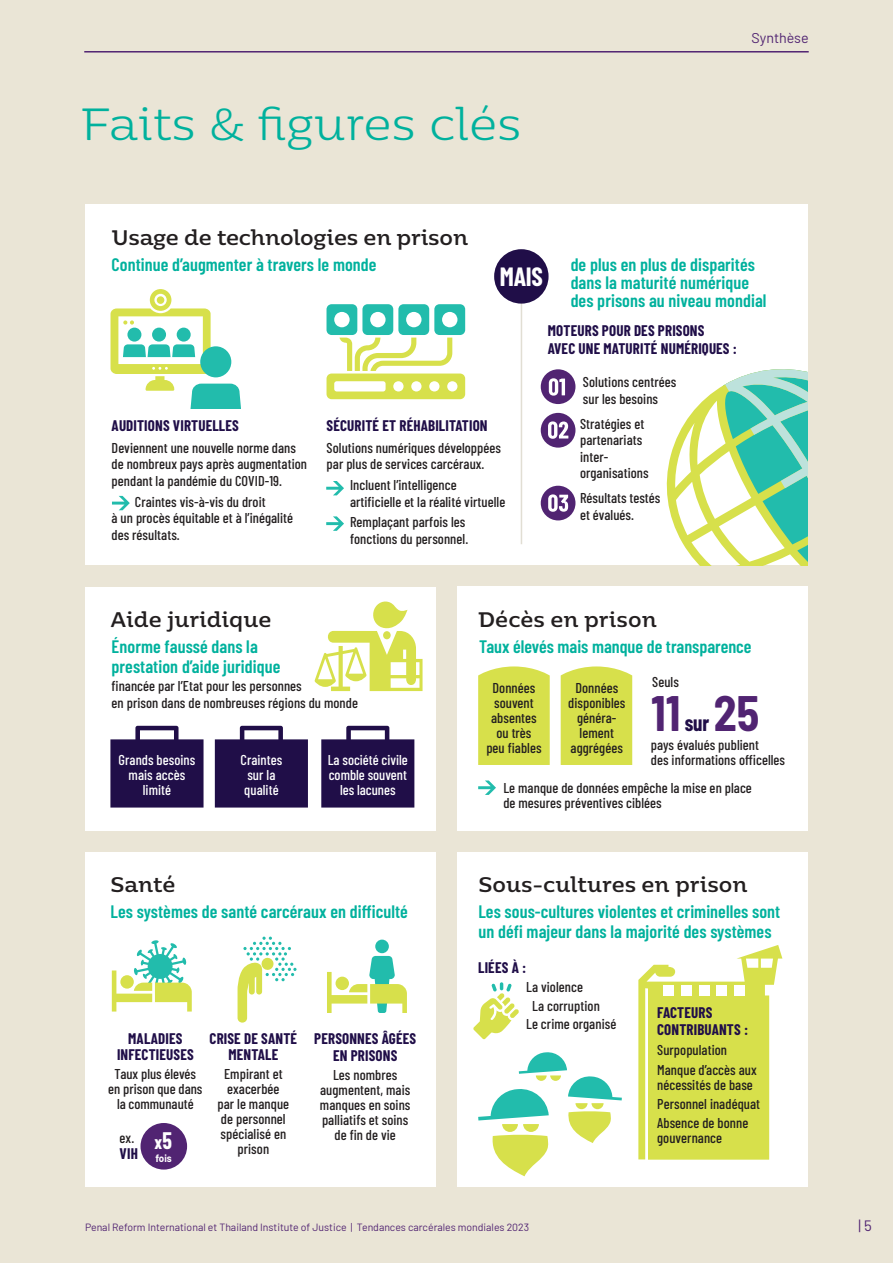
<style>
.page{position:relative;width:893px;height:1263px;background:#eae5d6}
.page>*{position:absolute;margin:0;border:0;box-sizing:border-box;transform-origin:0 0}
.t1{font:700 semi-condensed 48.6px "Barlow";color:#512472;scale:.95 1}
.A_HEAD_2023{font:300 45px "Moreno";letter-spacing:-.005em;color:#00b19d}
.BODY_COPY_INFOGRAPHI{font:700 25.8px "Barlow Condensed";color:#fff}
.INFOGRAPHIC_TITLE{font:500 21px "Moreno";color:#231f20}
.t2{font:700 19.05px "Barlow Condensed";color:#fff;scale:.93 1}
.BODY_COPY_INFOGRAPHI-2{font:600 18px/18px "Barlow Condensed";letter-spacing:.005em;color:#00b19d}
.INFOGRAPHIC_TITLE-2{font:700 15px/17.2px "Barlow Condensed";letter-spacing:.01em;color:#200e48;text-align:center}
.t3{font:15px "Barlow";color:#512472}
.BODY_COPY_INFOGRAPHI-3{font:500 14.25px/15px "Barlow Condensed";letter-spacing:.005em;color:#231f20}
.BODY_COPY_INFOGRAPHI-4{font:500 14.25px/15px "Barlow Condensed";letter-spacing:.005em;color:#fff;text-align:center}
.INFOGRAPHIC_TITLE-3{font:500 14.25px/15px "Barlow Condensed";letter-spacing:.005em;color:#231f20;text-align:center}
.t4{font:14.25px "Barlow";color:#512472}
.t5{font:10.5px "Barlow";color:#512472}
.t6{font:700 10.5px "Barlow";color:#fff;scale:.93 1}
.s1{font-family:"Barlow Condensed";font-stretch:normal;font-size:22.5px;color:#200e48}
.s2{font-size:23.4px}
</style>
<div class="page">
<div style="left:457px;top:586px;width:350px;height:244px;background:#fff"></div>
<div style="left:85px;top:852px;width:351px;height:334px;background:#fff"></div>
<div style="left:85px;top:587px;width:351px;height:243px;background:#fff"></div>
<div style="left:85px;top:205px;width:722px;height:360px;background:#fff"></div>
<svg style="left:666px;top:369px;width:141px;height:196px"></svg>
<div style="left:457px;top:852px;width:350px;height:334px;background:#fff"></div>
<hr style="left:84px;top:51px;width:725px;height:2px;background:#512472">
<svg style="left:215px;top:726px;width:93px;height:81px;background:#3d2d5f"></svg>
<svg style="left:110px;top:726px;width:94px;height:81px;background:#3e2f61"></svg>
<svg style="left:321px;top:726px;width:93px;height:81px;background:#3d2d60"></svg>
<svg style="left:315px;top:601px;width:108px;height:90px"></svg>
<svg style="left:111px;top:289px;width:130px;height:120px"></svg>
<svg style="left:326px;top:304px;width:139px;height:95px"></svg>
<div style="left:541px;top:369px;width:34px;height:35px;background:#512472;border-radius:50%"></div>
<svg style="left:549px;top:378px;width:16px;height:18px"></svg>
<div style="left:541px;top:413px;width:34px;height:35px;background:#512472;border-radius:50%"></div>
<svg style="left:548px;top:421px;width:20px;height:18px"></svg>
<div style="left:541px;top:486px;width:34px;height:34px;background:#512472;border-radius:50%"></div>
<svg style="left:548px;top:494px;width:20px;height:18px"></svg>
<svg style="left:112px;top:496px;width:18px;height:14px"></svg>
<svg style="left:326px;top:481px;width:18px;height:14px"></svg>
<svg style="left:326px;top:516px;width:18px;height:15px"></svg>
<div style="left:375px;top:939px;width:14px;height:14px;background:#22bcac;border-radius:50%"></div>
<svg style="left:638px;top:945px;width:144px;height:215px"></svg>
<hr style="left:521px;top:254px;width:1px;height:290px;background:#e1ded3">
<svg style="left:478px;top:780px;width:18px;height:15px"></svg>
<div style="left:561px;top:666px;width:71px;height:99px;background:#d7e04b"></div>
<div style="left:478px;top:666px;width:72px;height:99px;background:#d7e04b"></div>
<svg style="left:473px;top:982px;width:46px;height:57px"></svg>
<svg style="left:112px;top:940px;width:80px;height:71px"></svg>
<svg style="left:327px;top:956px;width:80px;height:57px"></svg>
<svg style="left:238px;top:936px;width:59px;height:86px"></svg>
<div style="left:141px;top:1123px;width:46px;height:46px;background:#512472;border-radius:50%"></div>
<svg style="left:478px;top:1052px;width:144px;height:124px"></svg>
<div style="left:494px;top:249px;width:55px;height:55px;background:#200e48;border-radius:50%"></div>
<p class="A_HEAD_2023" style="left:81px;top:87px;width:442px">Faits &amp; figures clés</p>
<p class="INFOGRAPHIC_TITLE" style="left:112px;top:220px;width:358px">Usage de technologies en prison</p>
<p class="t4" style="left:751px;top:27px;width:59px">Synthèse</p>
<p class="BODY_COPY_INFOGRAPHI-2" style="left:112px;top:255px;width:266px">Continue d’augmenter à travers le monde</p>
<p class="BODY_COPY_INFOGRAPHI-2" style="left:571px;top:255px;width:197px">de plus en plus de disparités dans la maturité numérique des prisons au niveau mondial</p>
<p class="BODY_COPY_INFOGRAPHI" style="left:500px;top:259px;width:45px">MAIS</p>
<p class="INFOGRAPHIC_TITLE-2" style="left:112px;top:416px;width:129px">AUDITIONS VIRTUELLES</p>
<p class="BODY_COPY_INFOGRAPHI-3" style="left:112px;top:438px;width:197px;line-height:16.5px">Deviennent une nouvelle norme dans de nombreux pays après augmentation pendant la pandémie du COVID-19.</p>
<p class="BODY_COPY_INFOGRAPHI-3" style="left:112px;top:492px;width:183px;line-height:16.5px;text-indent:23px">Craintes vis-à-vis du droit<br>à un procès équitable et à l’inégalité des résultats.</p>
<p class="INFOGRAPHIC_TITLE-2" style="left:327px;top:416px;width:162px">SÉCURITÉ ET RÉHABILITATION</p>
<p class="BODY_COPY_INFOGRAPHI-3" style="left:327px;top:438px;width:176px;line-height:16.5px">Solutions numériques développées par plus de services carcéraux.</p>
<p class="BODY_COPY_INFOGRAPHI-3" style="left:350px;top:476px;width:157px;line-height:16.5px">Incluent l’intelligence artificielle et la réalité virtuelle</p>
<p class="BODY_COPY_INFOGRAPHI-3" style="left:350px;top:513px;width:120px;line-height:16.5px">Remplaçant parfois les fonctions du personnel.</p>
<p class="INFOGRAPHIC_TITLE-2" style="left:548px;top:322px;width:191px;text-align:left">MOTEURS POUR DES PRISONS<br>AVEC UNE MATURITÉ NUMÉRIQUES :</p>
<p class="BODY_COPY_INFOGRAPHI-3" style="left:583px;top:373px;width:95px;line-height:16.5px">Solutions centrées sur les besoins</p>
<p class="BODY_COPY_INFOGRAPHI-3" style="left:580px;top:414px;width:70px;line-height:16.5px">Stratégies et partenariats inter&shy;organisations</p>
<p class="BODY_COPY_INFOGRAPHI-3" style="left:580px;top:489px;width:82px;line-height:16.5px">Résultats testés et évalués.</p>
<p class="INFOGRAPHIC_TITLE" style="left:111px;top:601px;width:163px">Aide juridique</p>
<p class="INFOGRAPHIC_TITLE" style="left:478px;top:601px;width:180px">Décès en prison</p>
<p class="BODY_COPY_INFOGRAPHI-2" style="left:112px;top:636px;width:170px;line-height:19.5px">Énorme faussé dans la prestation d’aide juridique</p>
<p class="BODY_COPY_INFOGRAPHI-3" style="left:112px;top:677px;width:248px;line-height:16.5px">financée par l’Etat pour les personnes<br>en prison dans de nombreuses régions du monde</p>
<p class="BODY_COPY_INFOGRAPHI-4" style="left:119px;top:752px;width:78px">Grands besoins mais accès limité</p>
<p class="BODY_COPY_INFOGRAPHI-4" style="left:328px;top:752px;width:82px">La société civile comble souvent les lacunes</p>
<p class="BODY_COPY_INFOGRAPHI-4" style="left:240px;top:752px;width:43px;text-align:left">Craintes sur la qualité</p>
<p class="BODY_COPY_INFOGRAPHI-2" style="left:479px;top:637px;width:274px">Taux élevés mais manque de transparence</p>
<p class="BODY_COPY_INFOGRAPHI-3" style="left:486px;top:679px;width:57px;text-align:center">Données souvent absentes ou très peu fiables</p>
<p class="BODY_COPY_INFOGRAPHI-3" style="left:568px;top:679px;width:59px;text-align:center">Données disponibles généra&shy;lement aggrégées</p>
<p class="BODY_COPY_INFOGRAPHI-3" style="left:652px;top:673px;width:28px">Seuls</p>
<p class="t1" style="left:651px;top:678px;width:116px">11 <span class="s1">sur</span> 25</p>
<p class="BODY_COPY_INFOGRAPHI-3" style="left:651px;top:736px;width:136px">pays évalués publient<br>des informations officelles</p>
<p class="BODY_COPY_INFOGRAPHI-3" style="left:503px;top:779px;width:250px">Le manque de données empêche la mise en place de mesures préventives ciblées</p>
<p class="INFOGRAPHIC_TITLE" style="left:111px;top:867px;width:66px">Santé</p>
<p class="INFOGRAPHIC_TITLE" style="left:478px;top:867px;width:271px">Sous-cultures en prison</p>
<p class="BODY_COPY_INFOGRAPHI-2" style="left:111px;top:902px;width:299px">Les systèmes de santé carcéraux en difficulté</p>
<p class="INFOGRAPHIC_TITLE-2" style="left:117px;top:1029px;width:78px;line-height:16.5px">MALADIES<br>INFECTIEUSES</p>
<p class="BODY_COPY_INFOGRAPHI-3" style="left:108px;top:1066px;width:96px;text-align:center">Taux plus élevés en prison que dans la communauté</p>
<p class="BODY_COPY_INFOGRAPHI-3" style="left:120px;top:1129px;width:16px">ex.</p>
<p class="t2" style="left:154px;top:1129px;width:21px">x<span class="s2">5</span></p>
<p class="INFOGRAPHIC_TITLE-2" style="left:120px;top:1144px;width:20px">VIH</p>
<p class="t6" style="left:156px;top:1150px;width:19px">fois</p>
<p class="INFOGRAPHIC_TITLE-2" style="left:210px;top:1029px;width:89px;line-height:16.5px">CRISE DE SANTÉ<br>MENTALE</p>
<p class="BODY_COPY_INFOGRAPHI-3" style="left:217px;top:1066px;width:73px;text-align:center">Empirant et exacerbée par le manque de personnel spécialisé en prison</p>
<p class="INFOGRAPHIC_TITLE-2" style="left:314px;top:1029px;width:103px">PERSONNES ÂGÉES<br>EN PRISONS</p>
<p class="INFOGRAPHIC_TITLE-3" style="left:320px;top:1066px;width:92px">Les nombres augmentent, mais manques en soins palliatifs et soins de fin de vie</p>
<p class="BODY_COPY_INFOGRAPHI-2" style="left:478px;top:901px;width:303px;line-height:19.5px">Les sous-cultures violentes et criminelles sont un défi majeur dans la majorité des systèmes</p>
<p class="INFOGRAPHIC_TITLE-2" style="left:478px;top:958px;width:50px">LIÉES À :</p>
<p class="BODY_COPY_INFOGRAPHI-3" style="left:526px;top:978px;width:58px">La violence</p>
<p class="BODY_COPY_INFOGRAPHI-3" style="left:532px;top:997px;width:69px">La corruption</p>
<p class="BODY_COPY_INFOGRAPHI-3" style="left:526px;top:1015px;width:92px">Le crime organisé</p>
<p class="INFOGRAPHIC_TITLE-2" style="left:657px;top:1003px;width:93px;text-align:left">FACTEURS<br>CONTRIBUANTS :</p>
<p class="BODY_COPY_INFOGRAPHI-3" style="left:657px;top:1042px;width:71px">Surpopulation</p>
<p class="BODY_COPY_INFOGRAPHI-3" style="left:657px;top:1061px;width:101px">Manque d’accès aux nécessités de base</p>
<p class="BODY_COPY_INFOGRAPHI-3" style="left:657px;top:1095px;width:105px">Personnel inadéquat</p>
<p class="BODY_COPY_INFOGRAPHI-3" style="left:657px;top:1114px;width:93px">Absence de bonne gouvernance</p>
<p class="t5" style="left:85px;top:1220px;width:446px">Penal Reform International et Thailand Institute of Justice | Tendances carcérales mondiales 2023</p>
<p class="t3" style="left:858px;top:1215px;width:15px">| 5</p>
</div>
